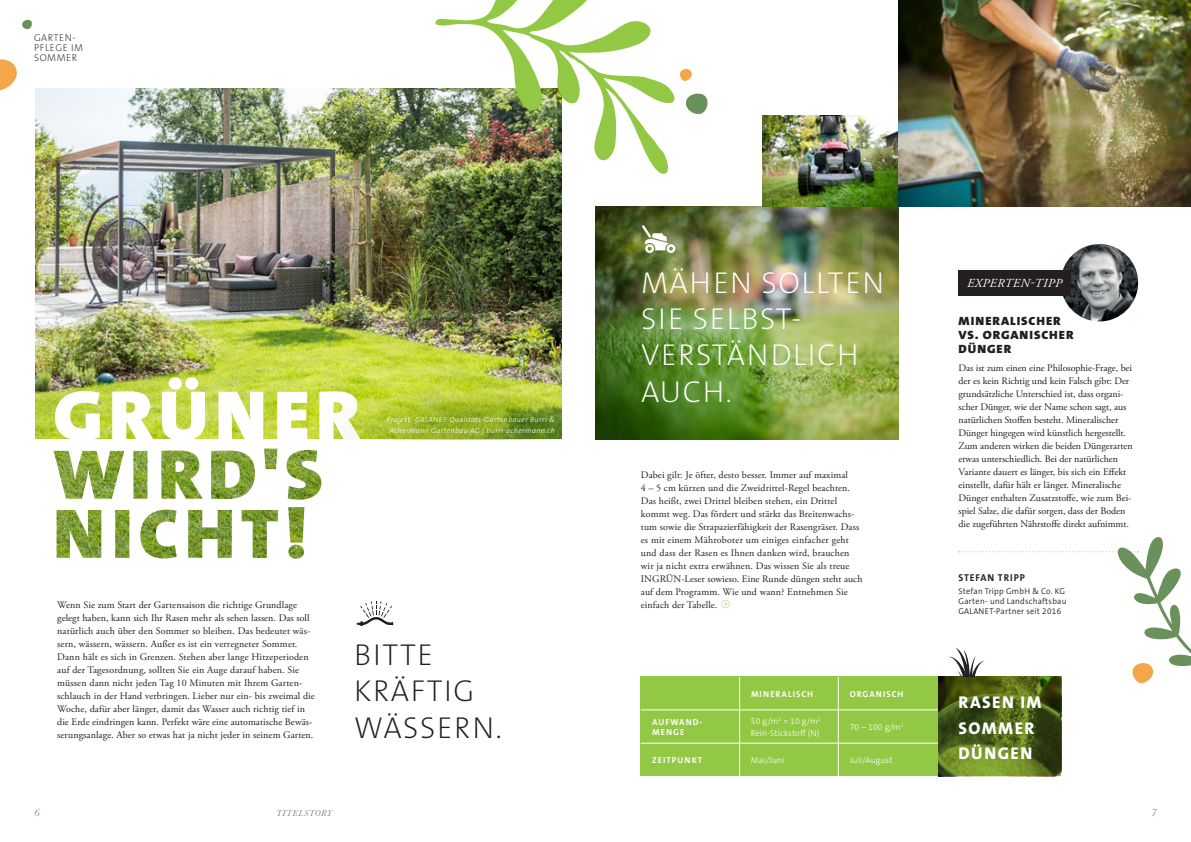
<style>
.page{position:relative;width:1191px;height:842px;background:#fff}
.page>*{position:absolute;margin:0;border:0;box-sizing:border-box;transform-origin:0 0}
._01_Headline{font:200 30.4px/36.5px "The Sans B W2";letter-spacing:.055em;color:#fff}
._01_Headline-2{font:200 30.4px/36.4px "The Sans B W2";letter-spacing:.055em;color:#231f20}
.t1{font:800 17.1px/25.6px "The Sans B W8";letter-spacing:.085em;color:#fff}
.t2{font:italic 12.3px "Adobe Garamond Pro";letter-spacing:.035em;color:#fff}
.t3{font:900 12px/14px "The Sans B W9";letter-spacing:.07em;color:#231f20;scale:1.07 1}
.t4{font:italic 11px "Baskerville";color:#808285}
._03a_Fliesstext{font:10px/13px "Adobe Garamond Pro";letter-spacing:.01em;color:#231f20}
._01_Headline-3{font:200 10px/10px "The Sans B W2";letter-spacing:.055em;color:#231f20}
.t5{font:700 10px "The Sans B W7";letter-spacing:.095em;color:#231f20}
.t6{font:italic 9px "Baskerville";letter-spacing:.06em;color:#808285}
.t7{font:300 8.7px/11.6px "The Sans B W3";letter-spacing:.01em;color:#fff}
.t8{font:700 8.7px/10.4px "The Sans B W7";letter-spacing:.115em;color:#fff}
.t9{font:300 8.5px "The Sans B W4";letter-spacing:.03em;color:#231f20}
._05_Bildunterschrift{font:italic 300 7.5px/10.5px "The Sans B W3";letter-spacing:.04em;color:#fff;text-align:center}
</style>
<div class="page">
<img style="left:1060px;top:244px;width:78px;height:77px;border-radius:39px">
<img style="left:35px;top:88px;width:526px;height:351px">
<img style="left:595px;top:207px;width:304px;height:232px">
<img style="left:763px;top:116px;width:136px;height:91px">
<img style="left:899px;top:0;width:292px;height:207px">
<img style="left:435px;top:0;width:240px;height:174px">
<img style="left:57px;top:507px;width:247px;height:52px">
<img style="left:54px;top:449px;width:267px;height:51px">
<div style="left:958px;top:270px;width:112px;height:26px;background:#231f20"></div>
<svg style="left:641px;top:677px;width:420px;height:99px;fill:#93c844"></svg>
<svg style="left:356px;top:601px;width:37px;height:25px"></svg>
<svg style="left:642px;top:225px;width:33px;height:28px"></svg>
<img style="left:55px;top:377px;width:506px;height:63px">
<hr style="left:739px;top:677px;width:1px;height:33px;background:#fff">
<hr style="left:838px;top:677px;width:1px;height:33px;background:#fff">
<hr style="left:641px;top:710px;width:98px;height:1px;background:#fff">
<hr style="left:739px;top:710px;width:99px;height:1px;background:#fff">
<hr style="left:739px;top:710px;width:1px;height:33px;background:#fff">
<hr style="left:838px;top:710px;width:100px;height:1px;background:#fff">
<hr style="left:838px;top:710px;width:1px;height:33px;background:#fff">
<hr style="left:641px;top:743px;width:98px;height:1px;background:#fff">
<hr style="left:739px;top:743px;width:99px;height:1px;background:#fff">
<hr style="left:739px;top:743px;width:1px;height:33px;background:#fff">
<hr style="left:838px;top:743px;width:100px;height:1px;background:#fff">
<hr style="left:838px;top:743px;width:1px;height:33px;background:#fff">
<svg style="left:686px;top:93px;width:22px;height:22px"></svg>
<svg style="left:22px;top:19px;width:10px;height:11px"></svg>
<svg style="left:680px;top:69px;width:12px;height:12px"></svg>
<svg style="left:948px;top:537px;width:243px;height:146px"></svg>
<svg style="left:0;top:59px;width:17px;height:32px"></svg>
<svg style="left:721px;top:600px;width:8px;height:8px"></svg>
<p class="_01_Headline-3" style="left:34px;top:33px;width:51px">GARTEN-<br>PFLEGE IM<br>SOMMER</p>
<p class="_05_Bildunterschrift" style="left:387px;top:414px;width:169px">Projekt: GALANET-Qualitäts-Gartenbauer Burri &amp;<br>Achermann Gartenbau AG | burri-achermann.ch</p>
<p class="_03a_Fliesstext" style="left:57px;top:599px;width:259px">Wenn Sie zum Start der Gartensaison die richtige Grundlage gelegt haben, kann sich Ihr Rasen mehr als sehen lassen. Das soll natürlich auch über den Sommer so bleiben. Das bedeutet wäs&shy;sern, wässern, wässern. Außer es ist ein verregneter Sommer.<br>Dann hält es sich in Grenzen. Stehen aber lange Hitzeperioden auf der Tagesordnung, sollten Sie ein Auge darauf haben. Sie müssen dann nicht jeden Tag 10 Minuten mit Ihrem Garten&shy;schlauch in der Hand verbringen. Lieber nur ein- bis zweimal die Woche, dafür aber länger, damit das Wasser auch richtig tief in die Erde eindringen kann. Perfekt wäre eine automatische Bewäs&shy;serungsanlage. Aber so etwas hat ja nicht jeder in seinem Garten.</p>
<p class="_01_Headline-2" style="left:354px;top:637px;width:122px">BITTE<br>KRÄFTIG</p>
<p class="_01_Headline-2" style="left:354px;top:709px;width:149px">WÄSSERN.</p>
<p class="_01_Headline" style="left:641px;top:264px;width:244px">MÄHEN SOLLTEN<br>SIE SELBST-<br>VERSTÄNDLICH<br>AUCH.</p>
<p class="_03a_Fliesstext" style="left:641px;top:469px;width:223px">Dabei gilt: Je öfter, desto besser. Immer auf maximal<br>4 – 5 cm kürzen und die Zweidrittel-Regel beachten.<br>Das heißt, zwei Drittel bleiben stehen, ein Drittel kommt weg. Das fördert und stärkt das Breitenwachs&shy;tum sowie die Strapazierfähigkeit der Rasengräser. Dass es mit einem Mähroboter um einiges einfacher geht und dass der Rasen es Ihnen danken wird, brauchen wir ja nicht extra erwähnen. Das wissen Sie als treue INGRÜN-Leser sowieso. Eine Runde düngen steht auch auf dem Programm. Wie und wann? Entnehmen Sie einfach der Tabelle.</p>
<p class="t8" style="left:751px;top:688px;width:64px">MINERALISCH</p>
<p class="t8" style="left:849px;top:688px;width:55px">ORGANISCH</p>
<p class="t8" style="left:652px;top:716px;width:52px">AUFWAND-<br>MENGE</p>
<p class="t7" style="left:751px;top:715px;width:71px">50 g/m<sup>2</sup> = 10 g/m<sup>2<br></sup>Rein-Stickstoff (N)</p>
<p class="t7" style="left:849px;top:721px;width:55px">70 – 100 g/m<sup>2</sup></p>
<p class="t8" style="left:652px;top:755px;width:52px">ZEITPUNKT</p>
<p class="t7" style="left:751px;top:754px;width:35px">Mai/Juni</p>
<p class="t7" style="left:849px;top:754px;width:44px">Juli/August</p>
<p class="t2" style="left:967px;top:276px;width:96px">EXPERTEN-TIPP</p>
<p class="t3" style="left:958px;top:314px;width:109px">MINERALISCHER<br>VS. ORGANISCHER<br>DÜNGER</p>
<p class="_03a_Fliesstext" style="left:958px;top:362px;width:176px">Das ist zum einen eine Philosophie-Frage, bei der es kein Richtig und kein Falsch gibt: Der grundsätzliche Unterschied ist, dass organi&shy;scher Dünger, wie der Name schon sagt, aus natürlichen Stoffen besteht. Mineralischer Dünger hingegen wird künstlich hergestellt.<br>Zum anderen wirken die beiden Düngerarten etwas unterschiedlich. Bei der natürlichen Variante dauert es länger, bis sich ein Effekt einstellt, dafür hält er länger. Mineralische Dünger enthalten Zusatzstoffe, wie zum Bei&shy;spiel Salze, die dafür sorgen, dass der Boden die zugeführten Nährstoffe direkt aufnimmt.</p>
<p class="t5" style="left:958px;top:571px;width:68px">STEFAN TRIPP</p>
<p class="t9" style="left:958px;top:585px;width:108px">Stefan Tripp GmbH &amp; Co. KG</p>
<p class="t9" style="left:958px;top:595px;width:109px">Garten- und Landschaftsbau</p>
<p class="t9" style="left:958px;top:605px;width:104px">GALANET-Partner seit 2016</p>
<p class="t1" style="left:958px;top:689px;width:84px">RASEN IM<br>SOMMER<br>DÜNGEN</p>
<p class="t4" style="left:34px;top:805px;width:7px">6</p>
<p class="t6" style="left:276px;top:807px;width:58px">TITELSTORY</p>
<p class="t4" style="left:1151px;top:805px;width:7px">7</p>
</div>
